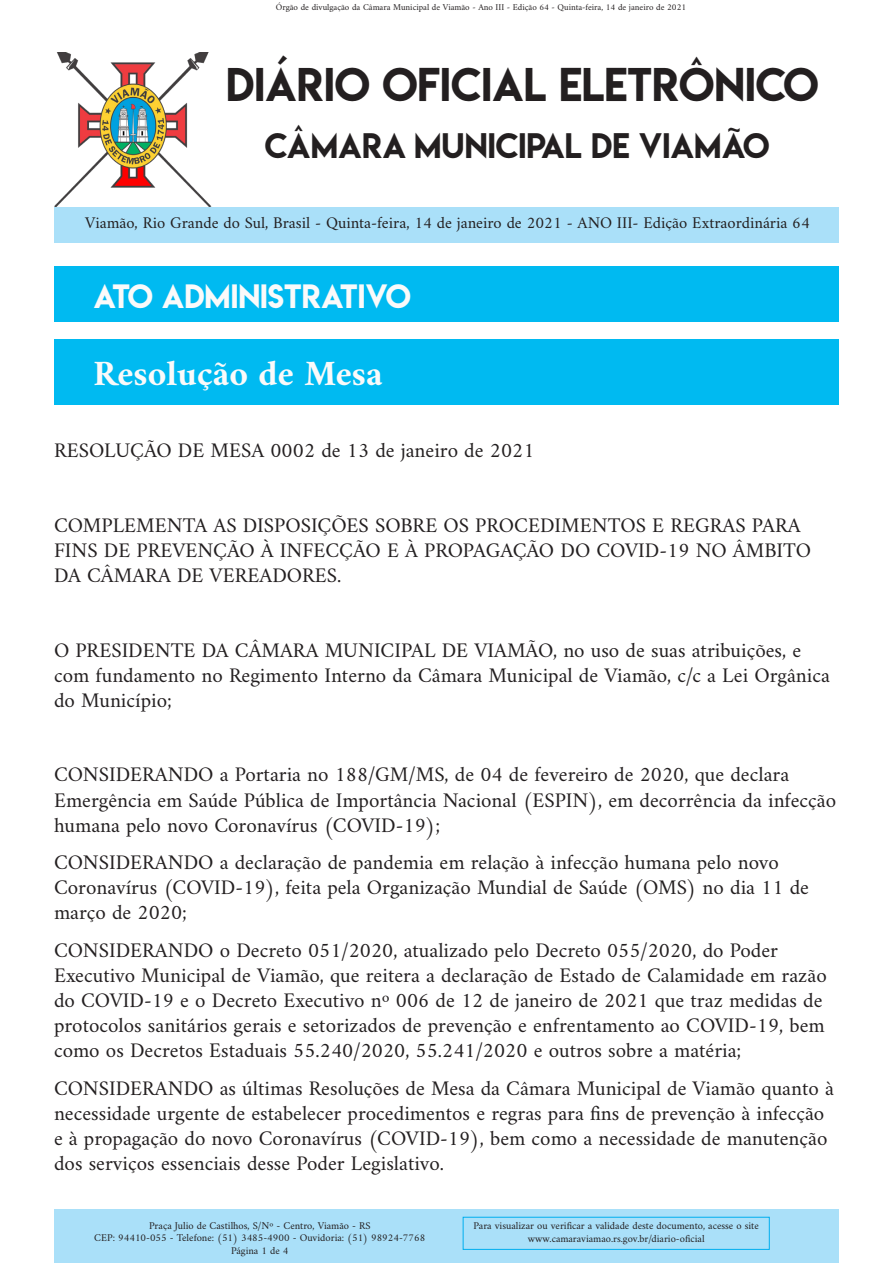
<style>
.page{position:relative;width:893px;height:1263px;background:#fff}
.page>*{position:absolute;margin:0;border:0;box-sizing:border-box;transform-origin:0 0}
.t1{font:42px "Lemon Milk";color:#231f20}
.t2{font:700 36px "Amiri";color:#fafafa}
.t3{font:31.5px "Lemon Milk";color:#231f20}
.t4{font:30px "Lemon Milk";color:#fafafa}
.t5{font:21px/25.2px "Amiri";color:#231f20}
.t6{font:16.5px "Amiri";color:#231f20}
.t7{font:10.5px "Amiri";color:#231f20}
.t8{font:9px "Amiri";color:#231f20}
</style>
<div class="page">
<img style="left:54px;top:53px;width:157px;height:153px">
<div style="left:54px;top:207px;width:785px;height:36px;background:#aae0f9"></div>
<div style="left:54px;top:1209px;width:784px;height:53px;background:#aae0f9"></div>
<div style="left:463px;top:1217px;width:307px;height:33px;border:1px solid #00aeef"></div>
<div style="left:54px;top:266px;width:785px;height:56px;background:#00baf1"></div>
<div style="left:54px;top:339px;width:785px;height:65px;background:#00baf1"></div>
<p class="t8" style="left:276px;top:2px;width:412px">Órgão de divulgação da Câmara Municipal de Viamão - Ano III - Edição 64 - Quinta-feira, 14 de janeiro de 2021</p>
<p class="t1" style="left:226px;top:55px;width:594px">DIÁRIO OFICIAL ELETRÔNICO</p>
<p class="t3" style="left:265px;top:123px;width:506px">CÂMARA MUNICIPAL DE VIAMÃO</p>
<p class="t6" style="left:85px;top:212px;width:726px">Viamão, Rio Grande do Sul, Brasil - Quinta-feira, 14 de janeiro de 2021 - ANO III- Edição Extraordinária 64</p>
<p class="t4" style="left:94px;top:275px;width:319px">ATO ADMINISTRATIVO</p>
<p class="t2" style="left:94px;top:352px;width:291px">Resolução de Mesa</p>
<p class="t5" style="left:54px;top:437px;width:482px">RESOLUÇÃO DE MESA 0002 de 13 de janeiro de 2021</p>
<p class="t5" style="left:54px;top:512px;width:759px">COMPLEMENTA AS DISPOSIÇÕES SOBRE OS PROCEDIMENTOS E REGRAS PARA<br>FINS DE PREVENÇÃO À INFECÇÃO E À PROPAGAÇÃO DO COVID-19 NO ÂMBITO<br>DA CÂMARA DE VEREADORES.</p>
<p class="t5" style="left:54px;top:637px;width:777px">O PRESIDENTE DA CÂMARA MUNICIPAL DE VIAMÃO, no uso de suas atribuições, e com fundamento no Regimento Interno da Câmara Municipal de Viamão, c/c a Lei Orgânica do Município;</p>
<p class="t5" style="left:54px;top:761px;width:784px">CONSIDERANDO a Portaria no 188/GM/MS, de 04 de fevereiro de 2020, que declara<br>Emergência em Saúde Pública de Importância Nacional (ESPIN), em decorrência da infecção humana pelo novo Coronavírus (COVID-19);</p>
<p class="t5" style="left:54px;top:849px;width:757px">CONSIDERANDO a declaração de pandemia em relação à infecção humana pelo novo<br>Coronavírus (COVID-19), feita pela Organização Mundial de Saúde (OMS) no dia 11 de março de 2020;</p>
<p class="t5" style="left:54px;top:937px;width:774px">CONSIDERANDO o Decreto 051/2020, atualizado pelo Decreto 055/2020, do Poder Executivo Municipal de Viamão, que reitera a declaração de Estado de Calamidade em razão do COVID-19 e o Decreto Executivo nº 006 de 12 de janeiro de 2021 que traz medidas de protocolos sanitários gerais e setorizados de prevenção e enfrentamento ao COVID-19, bem como os Decretos Estaduais 55.240/2020, 55.241/2020 e outros sobre a matéria;</p>
<p class="t5" style="left:54px;top:1075px;width:781px">CONSIDERANDO as últimas Resoluções de Mesa da Câmara Municipal de Viamão quanto à necessidade urgente de estabelecer procedimentos e regras para fins de prevenção à infecção e à propagação do novo Coronavírus (COVID-19), bem como a necessidade de manutenção dos serviços essenciais desse Poder Legislativo.</p>
<p class="t7" style="left:149px;top:1219px;width:223px">Praça Julio de Castilhos, S/Nº - Centro, Viamão - RS</p>
<p class="t7" style="left:94px;top:1231px;width:332px">CEP: 94410-055 - Telefone: (51) 3485-4900 - Ouvidoria: (51) 98924-7768</p>
<p class="t7" style="left:231px;top:1244px;width:59px">Página 1 de 4</p>
<p class="t7" style="left:473px;top:1219px;width:287px">Para visualizar ou verificar a validade deste documento, acesse o site</p>
<p class="t7" style="left:528px;top:1232px;width:178px">www.camaraviamao.rs.gov.br/diario-oficial</p>
</div>
